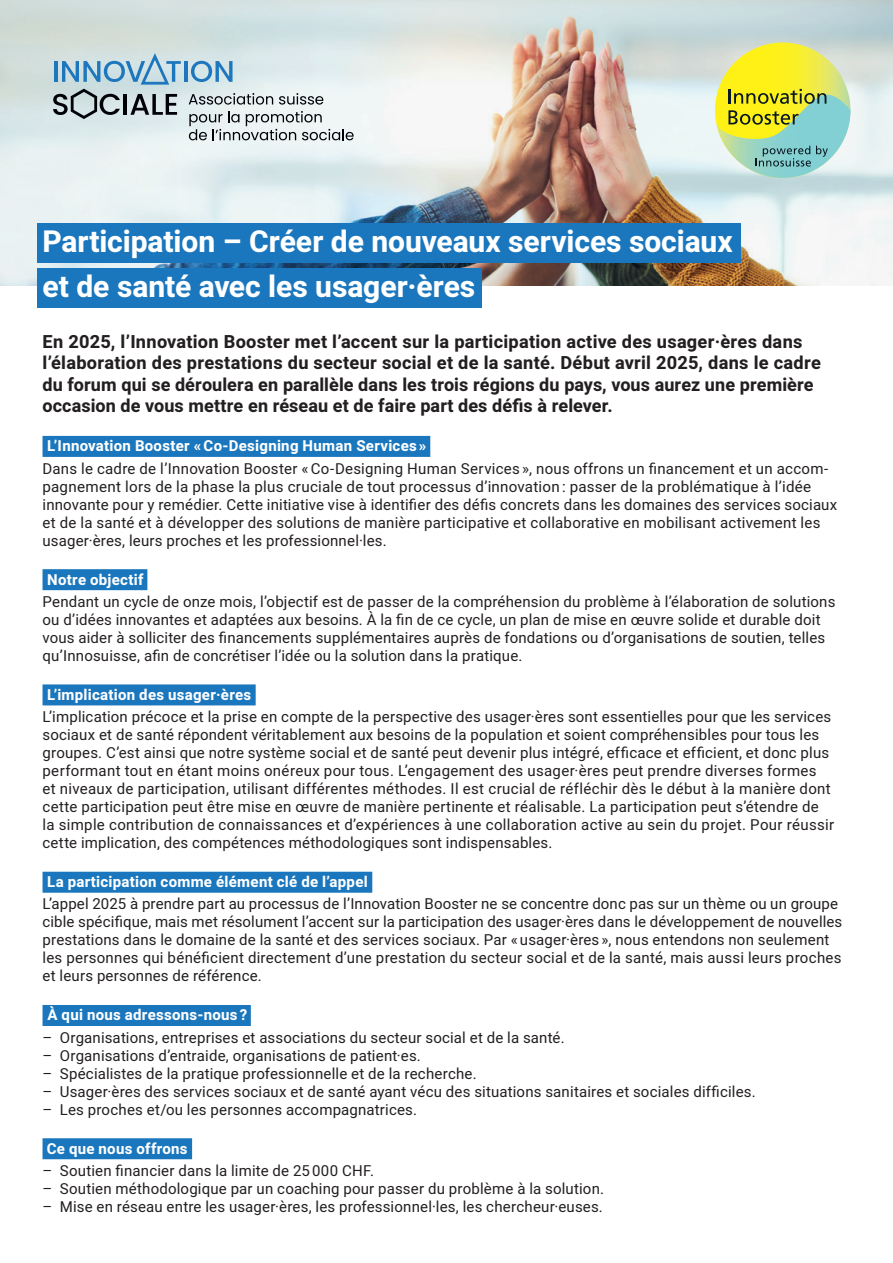
<style>
.page{position:relative;width:893px;height:1263px;background:#fff}
.page>*{position:absolute;margin:0;border:0;box-sizing:border-box;transform-origin:0 0}
.t1{font:700 30px/45px "Heebo";letter-spacing:-.005em;color:#fff}
.t2{font:700 18px/21.6px "Heebo";letter-spacing:.01em;color:#231f20}
.t3{font:15px/18px "Heebo";letter-spacing:.015em;color:#231f20}
.t4{font:700 15px "Heebo";letter-spacing:.02em;color:#fff}
.s1{font-weight:700;color:#1b77bd}
.s2{font-weight:700;color:#fff}
.s3{color:#1b77bd}
</style>
<div class="page">
<div style="left:43px;top:436px;width:387px;height:21px;background:#1b77bd"></div>
<div style="left:43px;top:569px;width:104px;height:21px;background:#1b77bd"></div>
<div style="left:43px;top:684px;width:213px;height:21px;background:#1b77bd"></div>
<div style="left:43px;top:872px;width:329px;height:21px;background:#1b77bd"></div>
<div style="left:43px;top:1005px;width:208px;height:21px;background:#1b77bd"></div>
<div style="left:43px;top:1138px;width:149px;height:21px;background:#1b77bd"></div>
<img style="left:0;top:0;width:893px;height:286px">
<div style="left:38px;top:223px;width:703px;height:39px;background:#1b77bd"></div>
<div style="left:38px;top:268px;width:444px;height:39px;background:#1b77bd"></div>
<svg style="left:715px;top:43px;width:135px;height:135px;background:#f7ee2c"></svg>
<svg style="left:716px;top:89px;width:134px;height:89px;background:#adce90"></svg>
<svg style="left:189px;top:93px;width:84px;height:12px"></svg>
<svg style="left:279px;top:93px;width:44px;height:12px"></svg>
<svg style="left:189px;top:111px;width:165px;height:29px"></svg>
<hr style="left:184px;top:61px;width:4px;height:21px;background:#1e77bd">
<svg style="left:191px;top:61px;width:42px;height:21px"></svg>
<svg style="left:53px;top:53px;width:128px;height:66px;background:#a2bac4"></svg>
<h1 class="t1" style="left:43px;top:220px;width:692px">Participation – Créer de nouveaux services sociaux et de santé avec les usager·ères</h1>
<p class="t2" style="left:43px;top:331px;width:780px">En 2025, l’Innovation Booster met l’accent sur la participation active des usager·ères dans l’élaboration des prestations du secteur social et de la santé. Début avril 2025, dans le cadre du forum qui se déroulera en parallèle dans les trois régions du pays, vous aurez une première occasion de vous mettre en réseau et de faire part des défis à relever.</p>
<p class="t3" style="left:43px;top:435px;width:787px;line-height:22.2px"><span class="s1">.</span><span class="s2">L’Innovation Booster «Co-Designing Human Services »</span><span class="s1">.<br></span>Dans le cadre de l’Innovation Booster «Co-Designing Human Services », nous offrons un financement et un accom-</p>
<p class="t3" style="left:43px;top:477px;width:796px">pagnement lors de la phase la plus cruciale de tout processus d’innovation : passer de la problématique à l’idée innovante pour y remédier. Cette initiative vise à identifier des défis concrets dans les domaines des services sociaux et de la santé et à développer des solutions de manière participative et collaborative en mobilisant activement les usager·ères, leurs proches et les professionnel·les.</p>
<p class="t3" style="left:43px;top:568px;width:794px;line-height:22.2px"><span class="s1">.</span><span class="s2">Notre objectif</span><span class="s1">.<br></span>Pendant un cycle de onze mois, l’objectif est de passer de la compréhension du problème à l’élaboration de solutions</p>
<p class="t3" style="left:43px;top:610px;width:784px">ou d’idées innovantes et adaptées aux besoins. À la fin de ce cycle, un plan de mise en œuvre solide et durable doit vous aider à solliciter des financements supplémentaires auprès de fondations ou d’organisations de soutien, telles qu’Innosuisse, afin de concrétiser l’idée ou la solution dans la pratique.</p>
<p class="t3" style="left:43px;top:683px;width:790px;line-height:22.2px"><span class="s1">.</span><span class="s2">L’implication des usager·ères</span><span class="s1">.<br></span>L’implication précoce et la prise en compte de la perspective des usager·ères sont essentielles pour que les services</p>
<p class="t3" style="left:43px;top:726px;width:793px">sociaux et de santé répondent véritablement aux besoins de la population et soient compréhensibles pour tous les groupes. C’est ainsi que notre système social et de santé peut devenir plus intégré, efficace et efficient, et donc plus performant tout en étant moins onéreux pour tous. L’engagement des usager·ères peut prendre diverses formes<br>et niveaux de participation, utilisant différentes méthodes. Il est crucial de réfléchir dès le début à la manière dont cette participation peut être mise en œuvre de manière pertinente et réalisable. La participation peut s’étendre de la simple contribution de connaissances et d’expériences à une collaboration active au sein du projet. Pour réussir cette implication, des compétences méthodologiques sont indispensables.</p>
<p class="t3" style="left:43px;top:871px;width:797px;line-height:22.2px"><span class="s1">.</span><span class="s2">La participation comme élément clé de l’appel</span><span class="s1">.<br></span>L’appel 2025 à prendre part au processus de l’Innovation Booster ne se concentre donc pas sur un thème ou un groupe</p>
<p class="t3" style="left:43px;top:913px;width:801px">cible spécifique, mais met résolument l’accent sur la participation des usager·ères dans le développement de nouvelles prestations dans le domaine de la santé et des services sociaux. Par «usager·ères », nous entendons non seulement les personnes qui bénéficient directement d’une prestation du secteur social et de la santé, mais aussi leurs proches et leurs personnes de référence.</p>
<p class="t4" style="left:43px;top:1005px;width:210px"><span class="s3">.</span>À qui nous adressons-nous ?<span class="s3">.</span></p>
<p class="t3" style="left:42px;top:1028px;width:524px">– Organisations, entreprises et associations du secteur social et de la santé.</p>
<p class="t3" style="left:42px;top:1046px;width:380px">– Organisations d’entraide, organisations de patient·es.</p>
<p class="t3" style="left:42px;top:1064px;width:436px">– Spécialistes de la pratique professionnelle et de la recherche.</p>
<p class="t3" style="left:42px;top:1082px;width:715px">– Usager·ères des services sociaux et de santé ayant vécu des situations sanitaires et sociales difficiles.</p>
<p class="t3" style="left:42px;top:1100px;width:376px">– Les proches et/ou les personnes accompagnatrices.</p>
<p class="t4" style="left:42px;top:1138px;width:151px"><span class="s3">.</span>Ce que nous offrons<span class="s3">.</span></p>
<p class="t3" style="left:42px;top:1161px;width:333px">– Soutien financier dans la limite de 25000 CHF.</p>
<p class="t3" style="left:42px;top:1179px;width:563px">– Soutien méthodologique par un coaching pour passer du problème à la solution.</p>
<p class="t3" style="left:42px;top:1197px;width:562px">– Mise en réseau entre les usager·ères, les professionnel·les, les chercheur·euses.</p>
</div>
